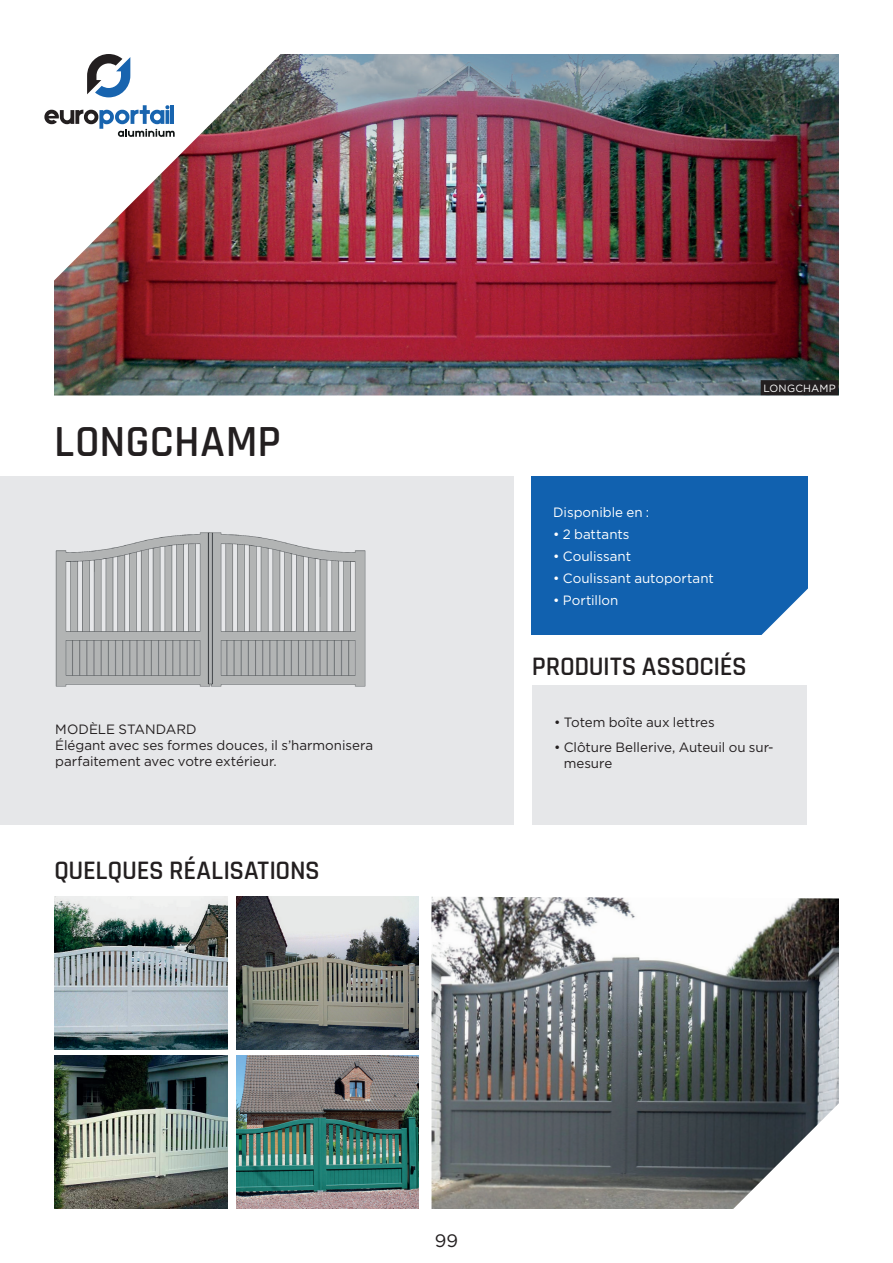
<style>
.page{position:relative;width:893px;height:1263px;background:#fff}
.page>*{position:absolute;margin:0;border:0;box-sizing:border-box;transform-origin:0 0}
.t1{font:600 45px "Rajdhani";letter-spacing:.005em;color:#231f20}
.t2{font:600 27px "Rajdhani";letter-spacing:-.01em;color:#231f20}
.t3{font:18px "Gotham";color:#231f20}
.t4{font:13.5px/16.2px "Gotham";color:#231f20}
.t5{font:13.5px "Gotham";color:#fff}
.t6{font:10.5px "Gotham";letter-spacing:.015em;color:#fff}
</style>
<div class="page">
<img style="left:236px;top:1056px;width:183px;height:153px">
<img style="left:54px;top:54px;width:785px;height:341px">
<img style="left:54px;top:54px;width:281px;height:280px">
<div style="left:0;top:476px;width:513px;height:349px;background:#e6e7e9"></div>
<img style="left:54px;top:1056px;width:173px;height:153px">
<img style="left:54px;top:896px;width:173px;height:153px">
<img style="left:236px;top:896px;width:183px;height:153px">
<img style="left:55px;top:532px;width:311px;height:154px">
<div style="left:761px;top:380px;width:77px;height:15px;background:#231f20"></div>
<svg style="left:87px;top:54px;width:43px;height:43px"></svg>
<svg style="left:44px;top:105px;width:131px;height:32px"></svg>
<img style="left:431px;top:897px;width:408px;height:312px">
<svg style="left:714px;top:1071px;width:125px;height:138px"></svg>
<div style="left:531px;top:476px;width:277px;height:159px;background:#1161af"></div>
<svg style="left:761px;top:588px;width:47px;height:47px"></svg>
<div style="left:532px;top:685px;width:275px;height:140px;background:#e6e7e9"></div>
<h1 class="t1" style="left:54px;top:414px;width:229px">LONGCHAMP</h1>
<p class="t4" style="left:55px;top:720px;width:319px">MODÈLE STANDARD<br>Élégant avec ses formes douces, il s’harmonisera parfaitement avec votre extérieur.</p>
<h2 class="t2" style="left:54px;top:854px;width:267px">QUELQUES RÉALISATIONS</h2>
<p class="t6" style="left:763px;top:382px;width:74px">LONGCHAMP</p>
<p class="t5" style="left:553px;top:503px;width:98px">Disponible en :</p>
<p class="t5" style="left:553px;top:525px;width:78px">• 2 battants</p>
<p class="t5" style="left:553px;top:547px;width:79px">• Coulissant</p>
<p class="t5" style="left:553px;top:569px;width:162px">• Coulissant autoportant</p>
<p class="t5" style="left:553px;top:591px;width:67px">• Portillon</p>
<h2 class="t2" style="left:532px;top:650px;width:217px">PRODUITS ASSOCIÉS</h2>
<p class="t4" style="left:554px;top:714px;width:162px">• Totem boîte aux lettres</p>
<p class="t4" style="left:564px;top:739px;width:212px;text-indent:-10px">• Clôture Bellerive, Auteuil ou sur&shy;mesure</p>
<h3 class="t3" style="left:435px;top:1229px;width:25px">99</h3>
</div>
